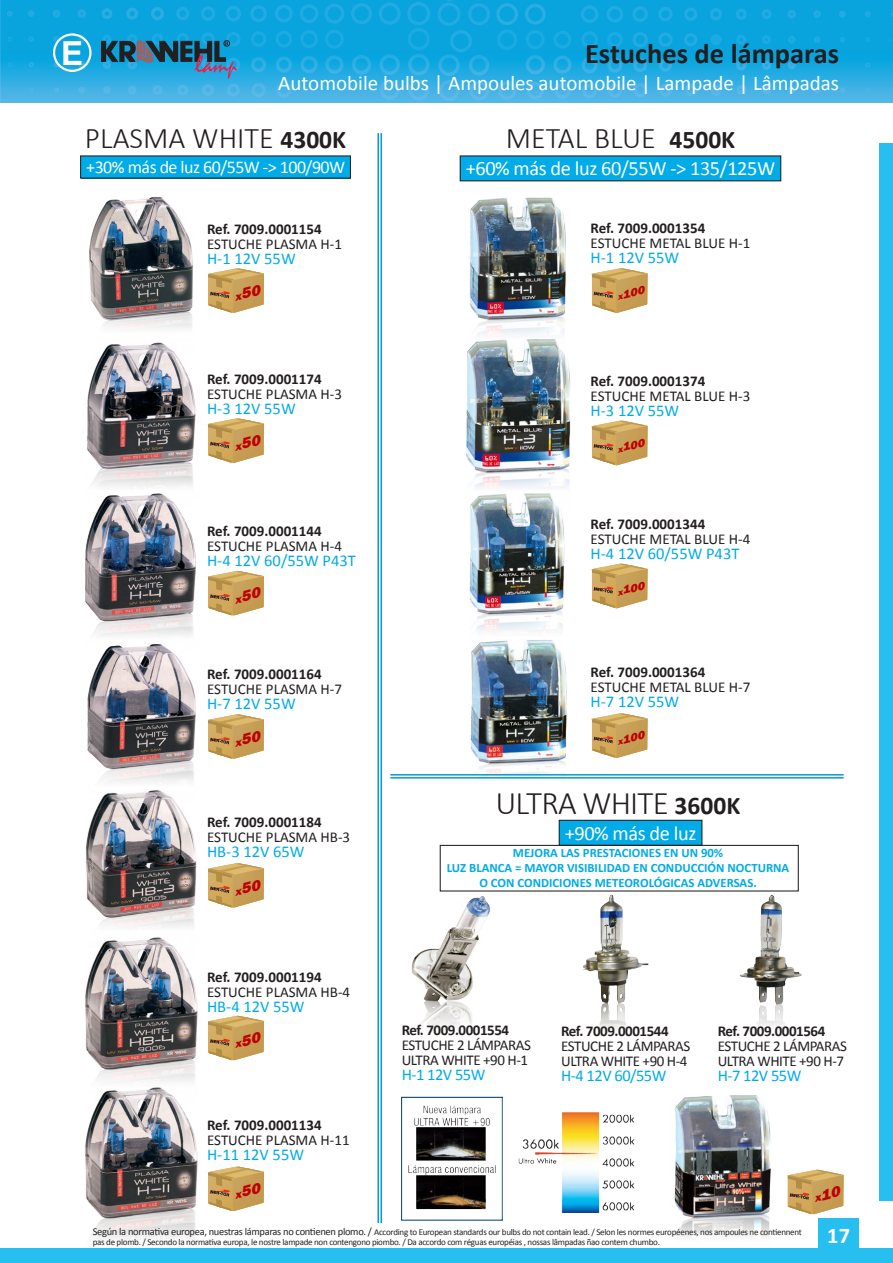
<style>
.page{position:relative;width:893px;height:1263px;background:#fff}
.page>*{position:absolute;margin:0;border:0;box-sizing:border-box;transform-origin:0 0}
.t1{font:700 33.15px "Arial";color:#fff}
.t2{font:300 33px "Calibri";letter-spacing:-.025em;color:#231f20}
.t3{font:300 30px "Calibri";color:#231f20}
.t4{font:700 28.5px "Calibri";color:#231f20}
.t5{font:700 22.5px "Calibri";color:#fff}
.t6{font:21px "Calibri";color:#fff}
.t7{font:20.4px "Calibri";letter-spacing:-.02em;color:#fff}
.t8{font:18px "Calibri";letter-spacing:-.03em;color:#fff}
.t9{font:16.5px "Calibri";color:#00abe7}
.t10{font:15px "Calibri";color:#231f20}
.t11{font:700 15px "Calibri";color:#231f20}
.t12{font:15px "Calibri";letter-spacing:-.03em;color:#231f20}
.t13{font:700 15px "Calibri";letter-spacing:-.03em;color:#231f20}
.t14{font:700 12.75px "Calibri";color:#00abe7}
.t15{font:italic 800 11.55px "Franklin Gothic";color:#bf0000;scale:1.1 1}
.t16{font:9px/10.5px "Calibri";letter-spacing:-.03em;color:#231f20}
.s1{font-weight:700;font-size:25.5px}
.s2{font-size:8.7px}
.s3{font-size:10.5px}
</style>
<div class="page">
<img style="left:0;top:0;width:893px;height:103px">
<div style="left:0;top:1248px;width:893px;height:15px;background:#26bff0"></div>
<div style="left:818px;top:1218px;width:41px;height:34px;background:#26bff0"></div>
<svg style="left:101px;top:40px;width:136px;height:39px"></svg>
<div style="left:53px;top:33px;width:39px;height:39px;border:2px solid #fff;border-radius:50%"></div>
<div style="left:879px;top:144px;width:14px;height:1057px;background:#26bff0"></div>
<hr style="left:380px;top:133px;width:2px;height:1090px;background:#069ad9">
<hr style="left:377px;top:133px;width:2px;height:1090px;background:#069ad9">
<div style="left:460px;top:156px;width:321px;height:25px;background:#00abe7"></div>
<img style="left:89px;top:197px;width:104px;height:132px">
<img style="left:87px;top:342px;width:109px;height:145px">
<img style="left:85px;top:493px;width:111px;height:143px">
<img style="left:87px;top:644px;width:109px;height:138px">
<img style="left:85px;top:790px;width:112px;height:137px">
<img style="left:85px;top:937px;width:113px;height:145px">
<img style="left:85px;top:1087px;width:113px;height:153px">
<img style="left:470px;top:197px;width:96px;height:138px">
<img style="left:466px;top:339px;width:105px;height:149px">
<img style="left:469px;top:493px;width:96px;height:138px">
<img style="left:468px;top:640px;width:101px;height:137px">
<img style="left:411px;top:896px;width:79px;height:132px">
<img style="left:583px;top:894px;width:66px;height:136px">
<img style="left:739px;top:894px;width:63px;height:132px">
<div style="left:440px;top:845px;width:359px;height:46px;border:1px solid #231f20"></div>
<hr style="left:390px;top:774px;width:454px;height:1px;background:#069ad9">
<hr style="left:390px;top:777px;width:454px;height:1px;background:#069ad9">
<img style="left:402px;top:1097px;width:101px;height:123px">
<img style="left:518px;top:1112px;width:117px;height:101px">
<img style="left:674px;top:1095px;width:97px;height:142px">
<div style="left:81px;top:156px;width:269px;height:22px;background:#00abe7"></div>
<svg style="left:591px;top:268px;width:57px;height:45px"></svg>
<svg style="left:591px;top:420px;width:57px;height:45px"></svg>
<svg style="left:591px;top:563px;width:57px;height:45px"></svg>
<svg style="left:591px;top:713px;width:57px;height:45px"></svg>
<div style="left:559px;top:820px;width:143px;height:25px;background:#00abe7"></div>
<div style="left:559px;top:820px;width:143px;height:26px;border:1px solid #231f20"></div>
<svg style="left:787px;top:1169px;width:57px;height:45px"></svg>
<svg style="left:207px;top:268px;width:57px;height:45px"></svg>
<svg style="left:207px;top:418px;width:57px;height:45px"></svg>
<svg style="left:207px;top:571px;width:57px;height:44px"></svg>
<svg style="left:207px;top:714px;width:57px;height:45px"></svg>
<svg style="left:207px;top:863px;width:57px;height:44px"></svg>
<svg style="left:207px;top:1016px;width:57px;height:44px"></svg>
<svg style="left:207px;top:1166px;width:57px;height:45px"></svg>
<h1 class="t1" style="left:61px;top:31px;width:24px">E</h1>
<p class="t4" style="left:585px;top:35px;width:256px">Estuches de lámparas</p>
<p class="t6" style="left:278px;top:70px;width:562px">Automobile bulbs | Ampoules automobile | Lampade | Lâmpadas</p>
<p class="t3" style="left:85px;top:120px;width:263px">PLASMA WHITE <span class="s1">4300K</span></p>
<p class="t3" style="left:506px;top:120px;width:231px">METAL BLUE <span class="s1">4500K</span></p>
<p class="t7" style="left:466px;top:155px;width:311px">+60% más de luz 60/55W -&gt; 135/125W</p>
<p class="t8" style="left:86px;top:156px;width:260px">+30% más de luz 60/55W -&gt; 100/90W</p>
<p class="t11" style="left:207px;top:219px;width:116px">Ref. 7009.0001154</p>
<p class="t10" style="left:207px;top:234px;width:137px">ESTUCHE PLASMA H-1</p>
<p class="t9" style="left:207px;top:248px;width:90px">H-1 12V 55W</p>
<p class="t11" style="left:207px;top:370px;width:116px">Ref. 7009.0001174</p>
<p class="t10" style="left:207px;top:385px;width:137px">ESTUCHE PLASMA H-3</p>
<p class="t9" style="left:207px;top:399px;width:90px">H-3 12V 55W</p>
<p class="t11" style="left:207px;top:521px;width:116px">Ref. 7009.0001144</p>
<p class="t10" style="left:207px;top:536px;width:137px">ESTUCHE PLASMA H-4</p>
<p class="t9" style="left:207px;top:550px;width:150px">H-4 12V 60/55W P43T</p>
<p class="t11" style="left:207px;top:664px;width:116px">Ref. 7009.0001164</p>
<p class="t10" style="left:207px;top:679px;width:137px">ESTUCHE PLASMA H-7</p>
<p class="t9" style="left:207px;top:693px;width:90px">H-7 12V 55W</p>
<p class="t11" style="left:207px;top:812px;width:116px">Ref. 7009.0001184</p>
<p class="t10" style="left:207px;top:827px;width:145px">ESTUCHE PLASMA HB-3</p>
<p class="t9" style="left:207px;top:841px;width:99px">HB-3 12V 65W</p>
<p class="t11" style="left:207px;top:967px;width:116px">Ref. 7009.0001194</p>
<p class="t10" style="left:207px;top:983px;width:145px">ESTUCHE PLASMA HB-4</p>
<p class="t9" style="left:207px;top:996px;width:99px">HB-4 12V 55W</p>
<p class="t11" style="left:207px;top:1116px;width:116px">Ref. 7009.0001134</p>
<p class="t10" style="left:207px;top:1131px;width:144px">ESTUCHE PLASMA H-11</p>
<p class="t9" style="left:207px;top:1144px;width:99px">H-11 12V 55W</p>
<p class="t11" style="left:591px;top:218px;width:116px">Ref. 7009.0001354</p>
<p class="t10" style="left:591px;top:233px;width:161px">ESTUCHE METAL BLUE H-1</p>
<p class="t9" style="left:591px;top:247px;width:90px">H-1 12V 55W</p>
<p class="t15" style="left:615px;top:289px;width:27px;rotate:-15deg"><span class="s2">x</span>100</p>
<p class="t11" style="left:591px;top:372px;width:116px">Ref. 7009.0001374</p>
<p class="t10" style="left:591px;top:387px;width:161px">ESTUCHE METAL BLUE H-3</p>
<p class="t9" style="left:591px;top:400px;width:90px">H-3 12V 55W</p>
<p class="t15" style="left:615px;top:442px;width:27px;rotate:-15deg"><span class="s2">x</span>100</p>
<p class="t11" style="left:591px;top:515px;width:116px">Ref. 7009.0001344</p>
<p class="t10" style="left:591px;top:530px;width:161px">ESTUCHE METAL BLUE H-4</p>
<p class="t9" style="left:591px;top:543px;width:150px">H-4 12V 60/55W P43T</p>
<p class="t15" style="left:615px;top:585px;width:27px;rotate:-15deg"><span class="s2">x</span>100</p>
<p class="t11" style="left:591px;top:662px;width:116px">Ref. 7009.0001364</p>
<p class="t10" style="left:591px;top:677px;width:161px">ESTUCHE METAL BLUE H-7</p>
<p class="t9" style="left:591px;top:691px;width:90px">H-7 12V 55W</p>
<p class="t15" style="left:615px;top:734px;width:27px;rotate:-15deg"><span class="s2">x</span>100</p>
<p class="t2" style="left:495px;top:782px;width:246px">ULTRA WHITE <span class="s1">3600K</span></p>
<p class="t14" style="left:513px;top:845px;width:212px">MEJORA LAS PRESTACIONES EN UN 90%</p>
<p class="t14" style="left:447px;top:860px;width:344px">LUZ BLANCA = MAYOR VISIBILIDAD EN CONDUCCIÓN NOCTURNA</p>
<p class="t14" style="left:479px;top:875px;width:279px">O CON CONDICIONES METEOROLÓGICAS ADVERSAS.</p>
<p class="t7" style="left:565px;top:820px;width:133px">+90% más de luz</p>
<p class="t13" style="left:402px;top:1021px;width:109px">Ref. 7009.0001554</p>
<p class="t12" style="left:402px;top:1036px;width:131px">ESTUCHE 2 LÁMPARAS</p>
<p class="t12" style="left:402px;top:1051px;width:128px">ULTRA WHITE +90 H-1</p>
<p class="t9" style="left:402px;top:1064px;width:85px">H-1 12V 55W</p>
<p class="t13" style="left:561px;top:1021px;width:109px">Ref. 7009.0001544</p>
<p class="t12" style="left:561px;top:1036px;width:131px">ESTUCHE 2 LÁMPARAS</p>
<p class="t12" style="left:561px;top:1051px;width:128px">ULTRA WHITE +90 H-4</p>
<p class="t9" style="left:561px;top:1064px;width:107px">H-4 12V 60/55W</p>
<p class="t13" style="left:718px;top:1021px;width:109px">Ref. 7009.0001564</p>
<p class="t12" style="left:718px;top:1036px;width:131px">ESTUCHE 2 LÁMPARAS</p>
<p class="t12" style="left:718px;top:1051px;width:128px">ULTRA WHITE +90 H-7</p>
<p class="t9" style="left:718px;top:1064px;width:85px">H-7 12V 55W</p>
<p class="t16" style="left:93px;top:1226px;width:711px"><span class="s3">Según la normativa europea, nuestras lámparas no contienen plomo. /</span> According to European standards our bulbs do not contain lead. / Selon les normes européenes, nos ampoules ne contiennent pas de plomb. / Secondo la normativa europa, le nostre lampade non contengono piombo. / Da accordo com réguas européias , nossas lâmpadas ñao contem chumbo.</p>
<h3 class="t5" style="left:827px;top:1221px;width:25px">17</h3>
</div>
